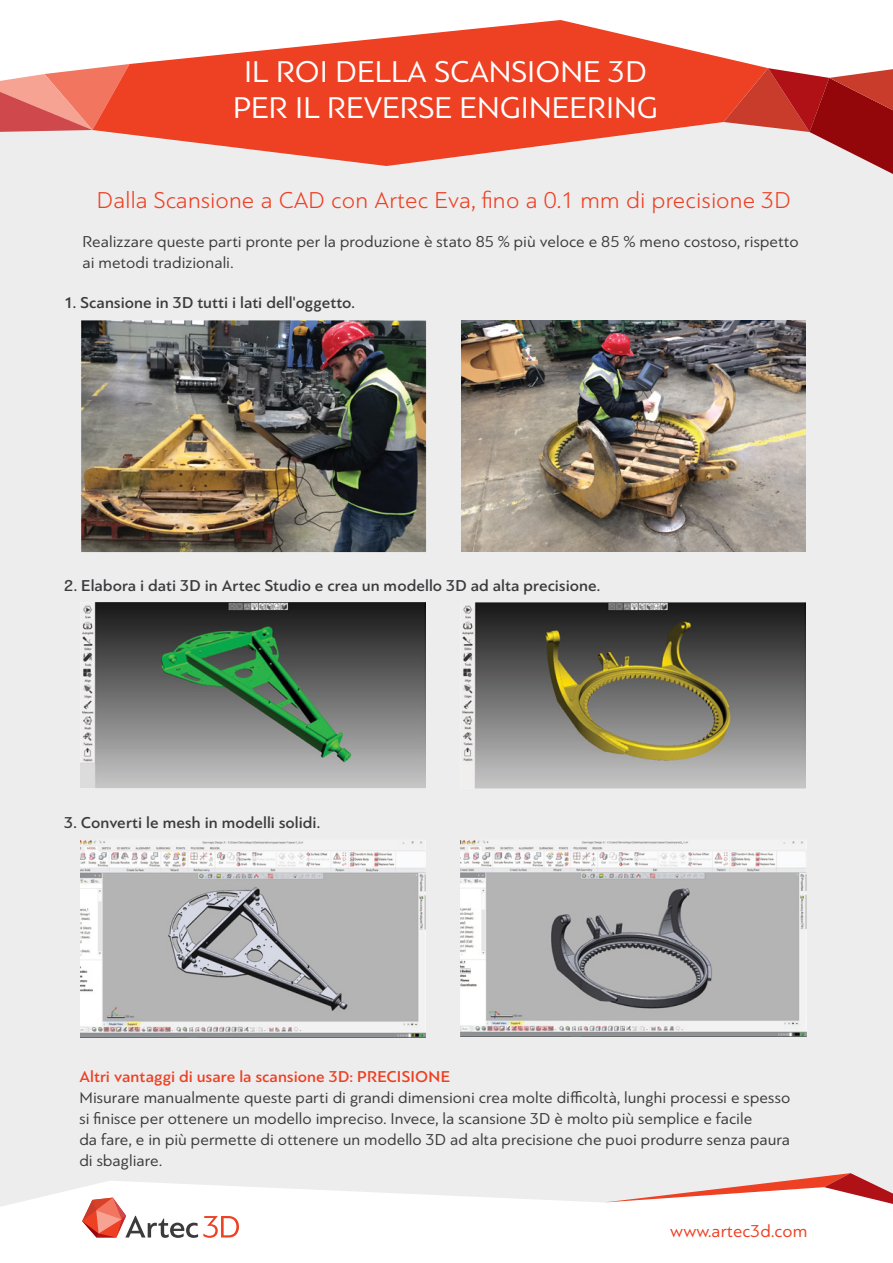
<style>
.page{position:relative;width:893px;height:1263px;background:#ededee}
.page>*{position:absolute;margin:0;border:0;box-sizing:border-box;transform-origin:0 0}
.t1{font:31.5px/36px "PF Bague Sans Pro";color:#fff;text-align:center}
.t2{font:300 24px "PF Bague Sans Pro";letter-spacing:.01em;color:#ee4023}
.t3{font:18px "PF Bague Sans Pro";letter-spacing:.01em;color:#ee4023}
.t4{font:16.5px/21px "PF Bague Sans Pro";letter-spacing:.005em;color:#3b3a3c}
.t5{font:500 16.5px "PF Bague Sans Pro";letter-spacing:.005em;color:#3b3a3c}
.t6{font:500 16.5px "PF Bague Sans Pro";letter-spacing:.005em;color:#ee4023}
</style>
<div class="page">
<div style="left:0;top:0;width:893px;height:110px;background:#fff"></div>
<svg style="left:768px;top:68px;width:125px;height:106px"></svg>
<svg style="left:0;top:68px;width:93px;height:64px;background:#e9857c"></svg>
<svg style="left:93px;top:20px;width:675px;height:146px;fill:#ee4023"></svg>
<svg style="left:0;top:1181px;width:893px;height:82px;background:#fdfdfd"></svg>
<svg style="left:604px;top:1173px;width:289px;height:31px"></svg>
<svg style="left:82px;top:1197px;width:157px;height:41px;background:#e9c7c2"></svg>
<img style="left:81px;top:840px;width:345px;height:197px">
<img style="left:81px;top:603px;width:345px;height:185px">
<img style="left:461px;top:840px;width:345px;height:196px">
<img style="left:462px;top:603px;width:344px;height:185px">
<img style="left:461px;top:321px;width:344px;height:230px">
<img style="left:81px;top:320px;width:346px;height:233px">
<h1 class="t1" style="left:233px;top:54px;width:426px">IL ROI DELLA SCANSIONE 3D<br>PER IL REVERSE ENGINEERING</h1>
<h2 class="t2" style="left:97px;top:186px;width:695px">Dalla Scansione a CAD con Artec Eva, fino a 0.1 mm di precisione 3D</h2>
<p class="t4" style="left:82px;top:231px;width:718px">Realizzare queste parti pronte per la produzione è stato 85 % più veloce e 85 % meno costoso, rispetto ai metodi tradizionali.</p>
<p class="t5" style="left:64px;top:293px;width:292px">1. Scansione in 3D tutti i lati dell'oggetto.</p>
<p class="t5" style="left:64px;top:576px;width:538px">2. Elabora i dati 3D in Artec Studio e crea un modello 3D ad alta precisione.</p>
<p class="t5" style="left:64px;top:812px;width:258px">3. Converti le mesh in modelli solidi.</p>
<p class="t6" style="left:79px;top:1067px;width:372px">Altri vantaggi di usare la scansione 3D: PRECISIONE</p>
<p class="t4" style="left:79px;top:1087px;width:712px">Misurare manualmente queste parti di grandi dimensioni crea molte difficoltà, lunghi processi e spesso si finisce per ottenere un modello impreciso. Invece, la scansione 3D è molto più semplice e facile<br>da fare, e in più permette di ottenere un modello 3D ad alta precisione che puoi produrre senza paura di sbagliare.</p>
<p class="t3" style="left:670px;top:1221px;width:139px">www.artec3d.com</p>
</div>
